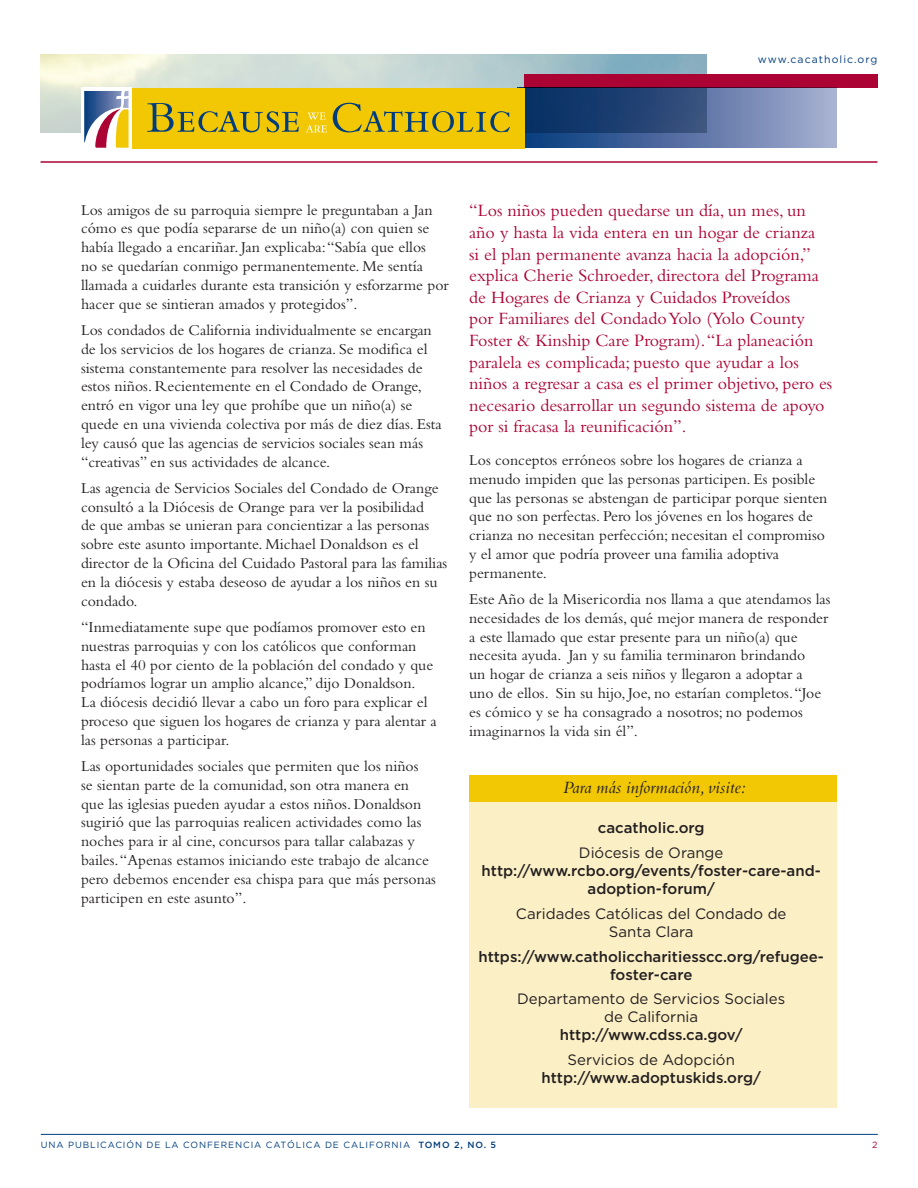
<style>
.page{position:relative;width:918px;height:1188px;background:#fff}
.page>*{position:absolute;margin:0;border:0;box-sizing:border-box;transform-origin:0 0}
.t1{font:18px/21.6px "Bembo";color:#ab0333}
.t2{font:italic 18px "Bembo";color:#231f20}
.t3{font:15.75px/18.9px "Bembo";color:#231f20}
.t4{font:500 15px/18px "Gotham";color:#231f20;text-align:center}
.t5{font:15px/18px "Gotham";color:#231f20;text-align:center}
.t6{font:10.5px "Gotham";letter-spacing:.1em;color:#013d7d}
.t7{font:9px "Gotham";letter-spacing:.1em;color:#013d7d}
.t8{font:9px "Gotham";color:#ab0333}
.s1{font-weight:400}
.s2{font-weight:500}
</style>
<div class="page">
<div style="left:469px;top:802px;width:368px;height:306px;background:#fbefc5"></div>
<div style="left:469px;top:775px;width:368px;height:27px;background:#f2c805"></div>
<img style="left:40px;top:54px;width:666px;height:78px">
<div style="left:524px;top:74px;width:354px;height:14px;background:#ab0333"></div>
<svg style="left:524px;top:88px;width:313px;height:60px;background:#4c6795"></svg>
<div style="left:132px;top:88px;width:392px;height:60px;background:#f2c805"></div>
<div style="left:81px;top:88px;width:51px;height:63px;background:#fff"></div>
<svg style="left:84px;top:91px;width:45px;height:57px"></svg>
<svg style="left:147px;top:103px;width:363px;height:29px"></svg>
<hr style="left:40px;top:161px;width:838px;height:2px;background:#ab0333">
<hr style="left:41px;top:1134px;width:837px;height:1px;background:#013d7d">
<p class="t6" style="left:758px;top:54px;width:121px">www.cacatholic.org</p>
<p class="t3" style="left:81px;top:200px;width:369px">Los amigos de su parroquia siempre le preguntaban a Jan cómo es que podía separarse de un niño(a) con quien se había llegado a encariñar. Jan explicaba: “Sabía que ellos<br>no se quedarían conmigo permanentemente. Me sentía llamada a cuidarles durante esta transición y esforzarme por hacer que se sintieran amados y protegidos”.</p>
<p class="t3" style="left:81px;top:320px;width:362px">Los condados de California individualmente se encargan de los servicios de los hogares de crianza. Se modifica el sistema constantemente para resolver las necesidades de estos niños. Recientemente en el Condado de Orange, entró en vigor una ley que prohíbe que un niño(a) se quede en una vivienda colectiva por más de diez días. Esta ley causó que las agencias de servicios sociales sean más “creativas” en sus actividades de alcance.</p>
<p class="t3" style="left:81px;top:478px;width:368px">Las agencia de Servicios Sociales del Condado de Orange consultó a la Diócesis de Orange para ver la posibilidad<br>de que ambas se unieran para concientizar a las personas sobre este asunto importante. Michael Donaldson es el director de la Oficina del Cuidado Pastoral para las familias en la diócesis y estaba deseoso de ayudar a los niños en su condado.</p>
<p class="t3" style="left:81px;top:617px;width:357px">“Inmediatamente supe que podíamos promover esto en nuestras parroquias y con los católicos que conforman hasta el 40 por ciento de la población del condado y que podríamos lograr un amplio alcance,” dijo Donaldson.<br>La diócesis decidió llevar a cabo un foro para explicar el proceso que siguen los hogares de crianza y para alentar a las personas a participar.</p>
<p class="t3" style="left:81px;top:756px;width:357px">Las oportunidades sociales que permiten que los niños<br>se sientan parte de la comunidad, son otra manera en que las iglesias pueden ayudar a estos niños. Donaldson sugirió que las parroquias realicen actividades como las noches para ir al cine, concursos para tallar calabazas y bailes. “Apenas estamos iniciando este trabajo de alcance pero debemos encender esa chispa para que más personas participen en este asunto”.</p>
<p class="t1" style="left:469px;top:200px;width:365px">“Los niños pueden quedarse un día, un mes, un año y hasta la vida entera en un hogar de crianza<br>si el plan permanente avanza hacia la adopción,” explica Cherie Schroeder, directora del Programa de Hogares de Crianza y Cuidados Proveídos<br>por Familiares del Condado Yolo (Yolo County Foster &amp; Kinship Care Program). “La planeación paralela es complicada; puesto que ayudar a los niños a regresar a casa es el primer objetivo, pero es necesario desarrollar un segundo sistema de apoyo por si fracasa la reunificación”.</p>
<p class="t3" style="left:469px;top:450px;width:360px">Los conceptos erróneos sobre los hogares de crianza a menudo impiden que las personas participen. Es posible que las personas se abstengan de participar porque sienten que no son perfectas. Pero los jóvenes en los hogares de crianza no necesitan perfección; necesitan el compromiso y el amor que podría proveer una familia adoptiva permanente.</p>
<p class="t3" style="left:469px;top:589px;width:363px">Este Año de la Misericordia nos llama a que atendamos las necesidades de los demás, qué mejor manera de responder a este llamado que estar presente para un niño(a) que necesita ayuda. Jan y su familia terminaron brindando<br>un hogar de crianza a seis niños y llegaron a adoptar a uno de ellos. Sin su hijo, Joe, no estarían completos. “Joe es cómico y se ha consagrado a nosotros; no podemos imaginarnos la vida sin él”.</p>
<p class="t2" style="left:563px;top:777px;width:185px">Para más información, visite:</p>
<p class="t4" style="left:598px;top:819px;width:108px">cacatholic.org</p>
<p class="t4" style="left:482px;top:843px;width:341px"><span class="s1">Diócesis de Orange </span>http://www.rcbo.org/events/foster-care-and&shy;adoption-forum/</p>
<p class="t5" style="left:516px;top:904px;width:272px">Caridades Católicas del Condado de<br>Santa Clara</p>
<p class="t4" style="left:478px;top:947px;width:347px">https://www.catholiccharitiesscc.org/refugee&shy;foster-care</p>
<p class="t5" style="left:517px;top:990px;width:270px">Departamento de Servicios Sociales de California <span class="s2">http://www.cdss.ca.gov/</span></p>
<p class="t4" style="left:542px;top:1050px;width:221px"><span class="s1">Servicios de Adopción </span>http://www.adoptuskids.org/</p>
<p class="t7" style="left:41px;top:1140px;width:457px">UNA PUBLICACIÓN DE LA CONFERENCIA CATÓLICA DE CALIFORNIA <span class="s2">TOMO 2, NO. 5</span></p>
<p class="t8" style="left:872px;top:1140px;width:7px">2</p>
</div>
